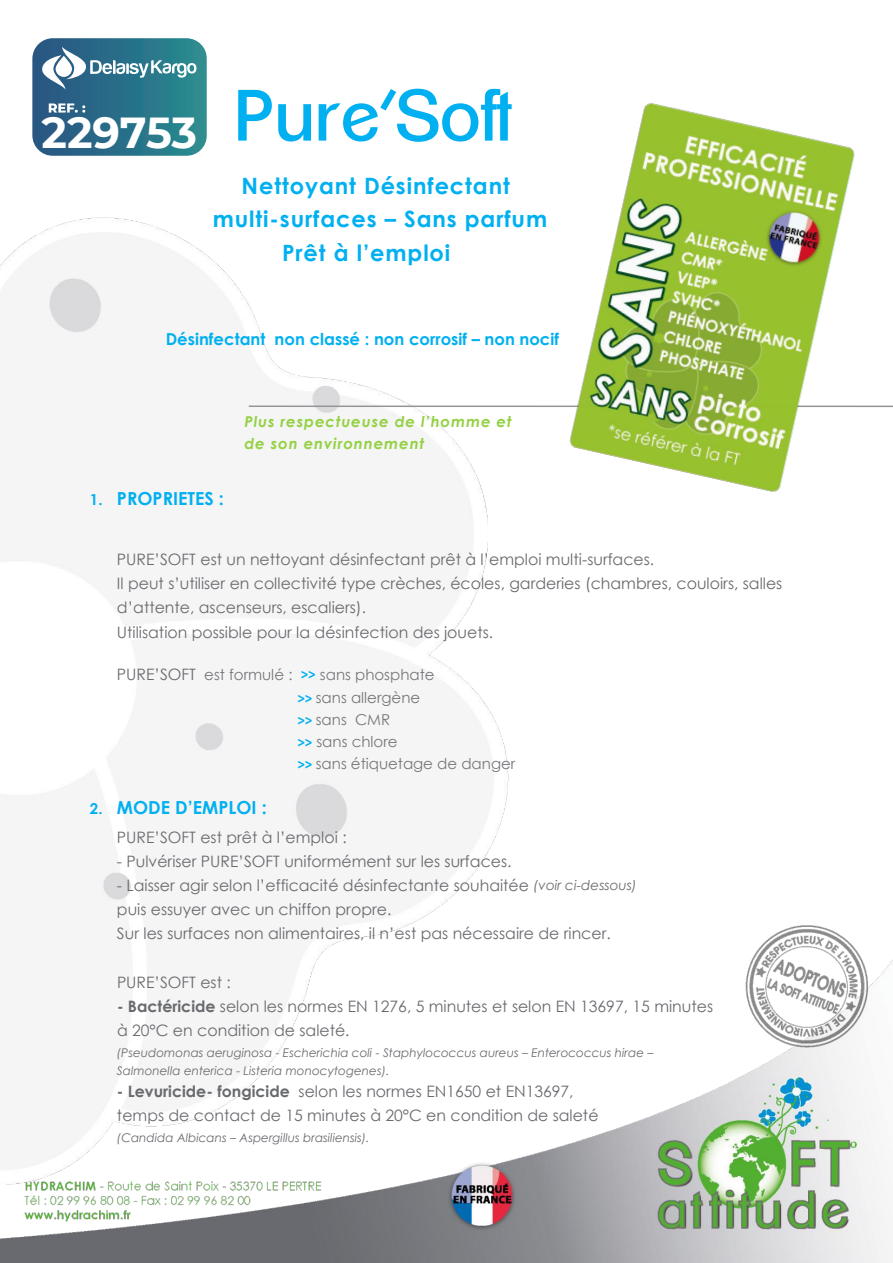
<style>
.page{position:relative;width:893px;height:1263px;background:#fff}
.page>*{position:absolute;margin:0;border:0;box-sizing:border-box;transform-origin:0 0}
.t1{font:70.5px "Clemente P Dai";color:#00b0f0}
.t2{font:700 43.35px "Montserrat";letter-spacing:-.005em;color:#fff}
.t3{font:700 22.5px "Century Gothic";letter-spacing:.04em;color:#00b0f0}
.t4{font:700 18px "Century Gothic";color:#00b0f0}
.t5{font:700 16.5px "Century Gothic";color:#00b0f0}
.t6{font:15.75px/24.2px "Century Gothic";color:#686a6e}
.t7{font:15px/21.9px "Century Gothic";color:#76787b}
.t8{font:italic 700 15px/22px "Century Gothic";letter-spacing:.06em;color:#94d143}
.t9{font:italic 12px/18.5px "Century Gothic";color:#686a6e}
.s1{font-size:15px}
.s2{font-size:15.75px;color:#686a6e}
.s3{font-family:"Calibri";font-weight:700;color:#00b0f0}
.s4{font-style:italic;font-size:13.5px}
.s5{font-weight:700}
</style>
<div class="page">
<img style="left:0;top:217px;width:893px;height:1046px">
<hr style="left:249px;top:405px;width:644px;height:2px;background:#939598">
<img style="left:562px;top:103px;width:312px;height:399px">
<svg style="left:32px;top:38px;width:175px;height:118px;background:#3f7f95"></svg>
<p class="t2" style="left:41px;top:101px;width:157px">229753</p>
<h1 class="t1" style="left:234px;top:74px;width:279px">Pure’Soft</h1>
<h3 class="t3" style="left:242px;top:169px;width:270px">Nettoyant Désinfectant</h3>
<h3 class="t3" style="left:213px;top:202px;width:336px">multi-surfaces – Sans parfum</h3>
<h3 class="t3" style="left:282px;top:235px;width:170px">Prêt à l’emploi</h3>
<p class="t5" style="left:166px;top:327px;width:395px">Désinfectant non classé : non corrosif – non nocif</p>
<p class="t4" style="left:90px;top:485px;width:135px"><span class="s1">1.</span> PROPRIETES :</p>
<p class="t8" style="left:244px;top:410px;width:269px">Plus respectueuse de l’homme et de son environnement</p>
<p class="t6" style="left:117px;top:547px;width:667px">PURE’SOFT est un nettoyant désinfectant prêt à l’emploi multi-surfaces.<br>Il peut s’utiliser en collectivité type crèches, écoles, garderies (chambres, couloirs, salles d’attente, ascenseurs, escaliers).<br>Utilisation possible pour la désinfection des jouets.</p>
<p class="t7" style="left:297px;top:662px;width:139px;line-height:23.5px;text-indent:-180px"><span class="s2">PURE’SOFT</span> est formulé : <span class="s3">&gt;&gt;</span> sans phosphate <span class="s3">&gt;&gt;</span> sans allergène</p>
<p class="t7" style="left:297px;top:709px;width:220px"><span class="s3">&gt;&gt;</span> sans CMR<br><span class="s3">&gt;&gt;</span> sans chlore<br><span class="s3">&gt;&gt;</span> sans étiquetage de danger</p>
<p class="t4" style="left:90px;top:794px;width:178px"><span class="s1">2.</span> MODE D’EMPLOI :</p>
<p class="t6" style="left:117px;top:825px;width:231px">PURE’SOFT est prêt à l’emploi :</p>
<p class="t6" style="left:117px;top:849px;width:396px">- Pulvériser PURE’SOFT uniformément sur les surfaces.</p>
<p class="t6" style="left:117px;top:873px;width:521px">- Laisser agir selon l’efficacité désinfectante souhaitée <span class="s4">(voir ci-dessous) </span>puis essuyer avec un chiffon propre.<br>Sur les surfaces non alimentaires, il n’est pas nécessaire de rincer.</p>
<p class="t6" style="left:117px;top:969px;width:115px">PURE’SOFT est :</p>
<p class="t6" style="left:117px;top:994px;width:598px"><span class="s5">- Bactéricide</span> selon les normes EN 1276, 5 minutes et selon EN 13697, 15 minutes à 20°C en condition de saleté.</p>
<p class="t9" style="left:117px;top:1043px;width:538px">(Pseudomonas aeruginosa - Escherichia coli - Staphylococcus aureus – Enterococcus hirae –<br>Salmonella enterica - Listeria monocytogenes).</p>
<p class="t6" style="left:117px;top:1079px;width:483px"><span class="s5">- Levuricide- fongicide</span> selon les normes EN1650 et EN13697, temps de contact de 15 minutes à 20°C en condition de saleté</p>
<p class="t9" style="left:117px;top:1128px;width:254px">(Candida Albicans – Aspergillus brasiliensis).</p>
</div>
